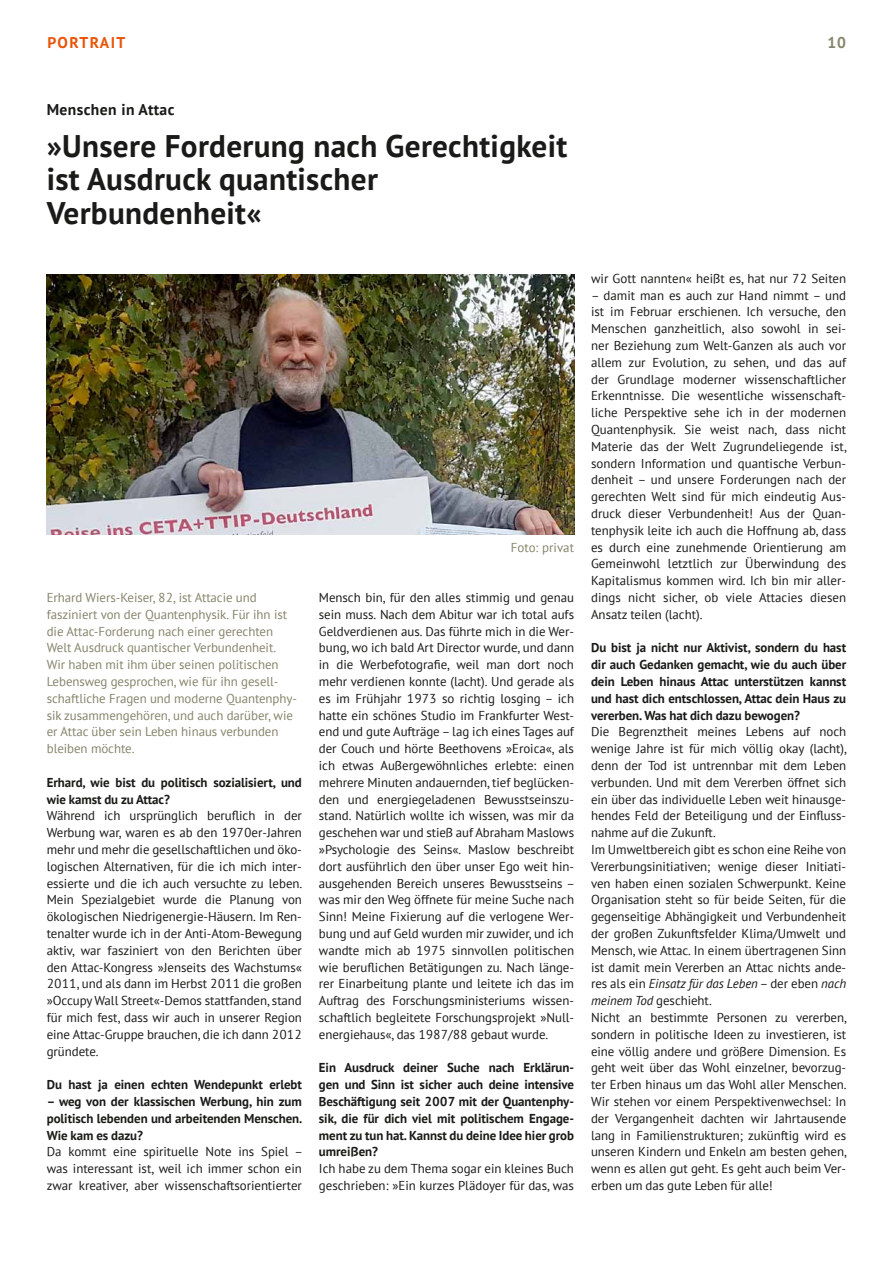
<style>
.page{position:relative;width:893px;height:1263px;background:#fff}
.page>*{position:absolute;margin:0;border:0;box-sizing:border-box;transform-origin:0 0}
.t1{font:31.2px/33.6px "Attac Serifenlos Bold";letter-spacing:.01em;color:#1a1a18}
.t2{font:15.6px "Attac Serifenlos Bold";letter-spacing:.025em;color:#1a1a18}
.t3{font:15.6px "Attac Serifenlos Bold";color:#ea5408}
.t4{font:15.6px "Attac Serifenlos Bold";color:#86846b}
.t5{font:12.9px/16.8px "Attac Serifenlos Regular";letter-spacing:-.005em;color:#1a1a18;text-align:justify}
.t6{font:12.9px/16.8px "Attac Serifenlos Bold";letter-spacing:-.005em;color:#1a1a18;text-align:justify}
.t7{font:12.9px/16.8px "Attac Serifenlos Regular";letter-spacing:-.005em;color:#86846b}
.t8{font:12.9px "Attac Serifenlos";letter-spacing:-.005em;color:#1a1a18}
.s1{font-family:"Attac Serifenlos Regular"}
.s2{font-family:"Attac Serifenlos"}
</style>
<div class="page">
<img style="left:47px;top:274px;width:527px;height:261px">
<p class="t3" style="left:47px;top:32px;width:21px">Portrait</p>
<p class="t4" style="left:827px;top:32px;width:21px">10</p>
<p class="t2" style="left:47px;top:99px;width:129px">Menschen in Attac</p>
<h1 class="t1" style="left:47px;top:128px;width:522px">»Unsere Forderung nach Gerechtigkeit ist Ausdruck quantischer<br>Verbundenheit«</h1>
<p class="t7" style="left:47px;top:589px;width:252px">Erhard Wiers-Keiser, 82, ist Attacie und fasziniert von der Quantenphysik. Für ihn ist die Attac-Forderung nach einer gerechten Welt Ausdruck quantischer Verbundenheit.<br>Wir haben mit ihm über seinen politischen Lebensweg gesprochen, wie für ihn gesell&shy;schaftliche Fragen und moderne Quantenphy&shy;sik zusammengehören, und auch darüber, wie er Attac über sein Leben hinaus verbunden bleiben möchte.</p>
<p class="t6" style="left:47px;top:774px;width:257px">Erhard, wie bist du politisch sozialisiert, und wie kamst du zu Attac?</p>
<p class="t5" style="left:47px;top:807px;width:257px">Während ich ursprünglich beruflich in der Werbung war, waren es ab den 1970er-Jahren mehr und mehr die gesellschaftlichen und öko&shy;logischen Alternativen, für die ich mich inter&shy;essierte und die ich auch versuchte zu leben.<br>Mein Spezialgebiet wurde die Planung von ökologischen Niedrigenergie-Häusern. Im Ren&shy;tenalter wurde ich in der Anti-Atom-Bewegung aktiv, war fasziniert von den Berichten über den Attac-Kongress »Jenseits des Wachstums« 2011, und als dann im Herbst 2011 die großen »Occupy Wall Street«-Demos stattfanden, stand für mich fest, dass wir auch in unserer Region eine Attac-Gruppe brauchen, die ich dann 2012 gründete.</p>
<p class="t6" style="left:47px;top:1076px;width:257px">Du hast ja einen echten Wendepunkt erlebt</p>
<p class="t6" style="left:47px;top:1093px;width:257px">– weg von der klassischen Werbung, hin zum politisch lebenden und arbeitenden Menschen.<br>Wie kam es dazu?</p>
<p class="t5" style="left:47px;top:1143px;width:258px">Da kommt eine spirituelle Note ins Spiel – was interessant ist, weil ich immer schon ein zwar kreativer, aber wissenschaftsorientierter</p>
<p class="t7" style="left:511px;top:538px;width:65px">Foto: privat</p>
<p class="t5" style="left:319px;top:589px;width:258px">Mensch bin, für den alles stimmig und genau sein muss. Nach dem Abitur war ich total aufs Geldverdienen aus. Das führte mich in die Wer&shy;bung, wo ich bald Art Director wurde, und dann in die Werbefotografie, weil man dort noch mehr verdienen konnte (lacht). Und gerade als es im Frühjahr 1973 so richtig losging – ich hatte ein schönes Studio im Frankfurter West&shy;end und gute Aufträge – lag ich eines Tages auf der Couch und hörte Beethovens »Eroica«, als ich etwas Außergewöhnliches erlebte: einen mehrere Minuten andauernden, tief beglücken&shy;den und energiegeladenen Bewusstseinszu&shy;stand. Natürlich wollte ich wissen, was mir da geschehen war und stieß auf Abraham Maslows »Psychologie des Seins«. Maslow beschreibt dort ausführlich den über unser Ego weit hin&shy;ausgehenden Bereich unseres Bewusstseins – was mir den Weg öffnete für meine Suche nach Sinn! Meine Fixierung auf die verlogene Wer&shy;bung und auf Geld wurden mir zuwider, und ich wandte mich ab 1975 sinnvollen politischen wie beruflichen Betätigungen zu. Nach länge&shy;rer Einarbeitung plante und leitete ich das im Auftrag des Forschungsministeriums wissen&shy;schaftlich begleitete Forschungsprojekt »Null&shy;energiehaus«, das 1987/88 gebaut wurde.</p>
<p class="t6" style="left:319px;top:1059px;width:257px">Ein Ausdruck deiner Suche nach Erklärun&shy;gen und Sinn ist sicher auch deine intensive Beschäftigung seit 2007 mit der Quantenphy&shy;sik, die für dich viel mit politischem Engage&shy;ment zu tun hat. Kannst du deine Idee hier grob umreißen?</p>
<p class="t5" style="left:319px;top:1160px;width:257px">Ich habe zu dem Thema sogar ein kleines Buch geschrieben: »Ein kurzes Plädoyer für das, was</p>
<p class="t5" style="left:591px;top:270px;width:257px">wir Gott nannten« heißt es, hat nur 72 Seiten</p>
<p class="t5" style="left:591px;top:286px;width:257px">– damit man es auch zur Hand nimmt – und ist im Februar erschienen. Ich versuche, den Menschen ganzheitlich, also sowohl in sei&shy;ner Beziehung zum Welt-Ganzen als auch vor allem zur Evolution, zu sehen, und das auf der Grundlage moderner wissenschaftlicher Erkenntnisse. Die wesentliche wissenschaft&shy;liche Perspektive sehe ich in der modernen Quantenphysik. Sie weist nach, dass nicht Materie das der Welt Zugrundeliegende ist, sondern Information und quantische Verbun&shy;denheit – und unsere Forderungen nach der gerechten Welt sind für mich eindeutig Aus&shy;druck dieser Verbundenheit! Aus der Quan&shy;tenphysik leite ich auch die Hoffnung ab, dass es durch eine zunehmende Orientierung am Gemeinwohl letztlich zur Überwindung des Kapitalismus kommen wird. Ich bin mir aller&shy;dings nicht sicher, ob viele Attacies diesen Ansatz teilen (lacht).</p>
<p class="t6" style="left:591px;top:639px;width:257px">Du bist ja nicht nur Aktivist, sondern du hast dir auch Gedanken gemacht, wie du auch über dein Leben hinaus Attac unterstützen kannst und hast dich entschlossen, Attac dein Haus zu vererben. Was hat dich dazu bewogen?</p>
<p class="t5" style="left:591px;top:723px;width:257px;text-align:left">Die Begrenztheit meines Lebens auf noch wenige Jahre ist für mich völlig okay (lacht), denn der Tod ist untrennbar mit dem Leben verbunden. Und mit dem Vererben öffnet sich ein über das individuelle Leben weit hinausge&shy;hendes Feld der Beteiligung und der Einfluss&shy;nahme auf die Zukunft.<br>Im Umweltbereich gibt es schon eine Reihe von Vererbungsinitiativen; wenige dieser Initiati&shy;ven haben einen sozialen Schwerpunkt. Keine Organisation steht so für beide Seiten, für die gegenseitige Abhängigkeit und Verbundenheit der großen Zukunftsfelder Klima/Umwelt und Mensch, wie Attac. In einem übertragenen Sinn ist damit mein Vererben an Attac nichts ande-</p>
<p class="t8" style="left:591px;top:975px;width:257px"><span class="s1">res als ein</span> Einsatz für das Leben <span class="s1">– der eben</span> nach</p>
<p class="t5" style="left:591px;top:992px;width:257px;text-align:left"><span class="s2">meinem Tod</span> geschieht.<br>Nicht an bestimmte Personen zu vererben, sondern in politische Ideen zu investieren, ist eine völlig andere und größere Dimension. Es geht weit über das Wohl einzelner, bevorzug&shy;ter Erben hinaus um das Wohl aller Menschen.<br>Wir stehen vor einem Perspektivenwechsel: In der Vergangenheit dachten wir Jahrtausende lang in Familienstrukturen; zukünftig wird es unseren Kindern und Enkeln am besten gehen, wenn es allen gut geht. Es geht auch beim Ver&shy;erben um das gute Leben für alle!</p>
</div>
